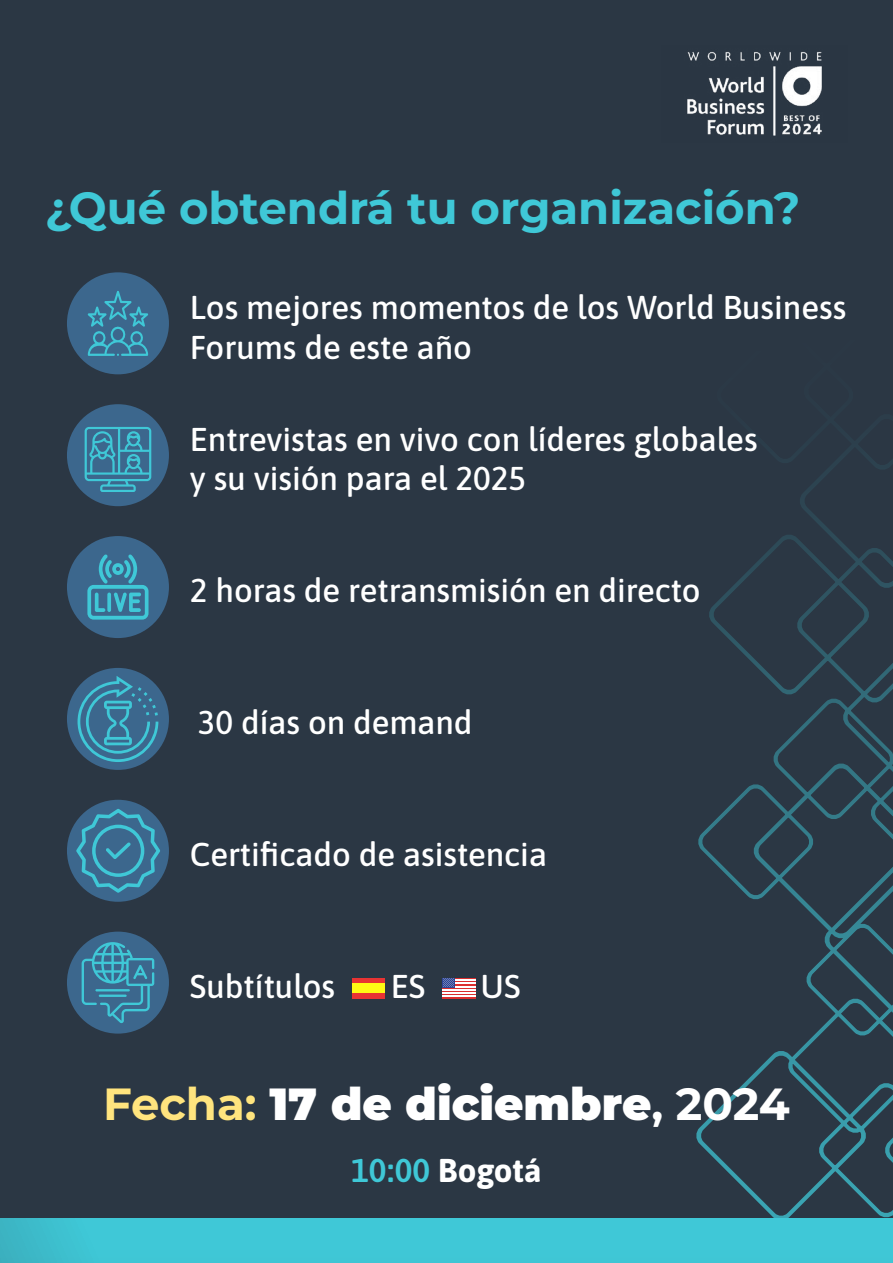
<style>
.page{position:relative;width:893px;height:1263px;background:#2b3744}
.page>*{position:absolute;margin:0;border:0;box-sizing:border-box;transform-origin:0 0}
.t1{font:700 45px "Montserrat";color:#3fc8d7}
.t2{font:900 45px "Montserrat";color:#fff}
.t3{font:500 33px/39.6px "Asap";color:#fff}
.t4{font:700 33px "Asap";color:#fff}
.s1{font-weight:700;color:#ffe47e}
.s2{font-weight:700}
.s3{font-weight:600;color:#3fc8d7}
</style>
<div class="page">
<img style="left:687px;top:52px;width:135px;height:84px">
<svg style="left:696px;top:459px;width:197px;height:759px"></svg>
<div style="left:0;top:1218px;width:893px;height:45px;background:#3fc8d7"></div>
<div style="left:67px;top:272px;width:102px;height:102px;background:#3c678d;border-radius:50%"></div>
<div style="left:67px;top:536px;width:102px;height:102px;background:#3c678d;border-radius:50%"></div>
<div style="left:67px;top:800px;width:102px;height:102px;background:#3c678d;border-radius:50%"></div>
<div style="left:67px;top:668px;width:102px;height:102px;background:#3c678d;border-radius:50%"></div>
<div style="left:67px;top:931px;width:102px;height:102px;background:#3c678d;border-radius:50%"></div>
<svg style="left:76px;top:809px;width:84px;height:84px"></svg>
<svg style="left:78px;top:676px;width:80px;height:86px"></svg>
<div style="left:67px;top:404px;width:102px;height:102px;background:#3c678d;border-radius:50%"></div>
<svg style="left:85px;top:427px;width:66px;height:65px"></svg>
<svg style="left:82px;top:942px;width:72px;height:81px"></svg>
<div style="left:352px;top:978px;width:33px;height:20px;background:#e83333"></div>
<div style="left:352px;top:983px;width:33px;height:10px;background:#fffa14"></div>
<hr style="left:442px;top:984px;width:34px;height:2px;background:#db2e2e">
<hr style="left:442px;top:981px;width:34px;height:1px;background:#db2e2e">
<hr style="left:442px;top:978px;width:34px;height:1px;background:#db2e2e">
<hr style="left:442px;top:987px;width:34px;height:2px;background:#db2e2e">
<hr style="left:442px;top:990px;width:34px;height:2px;background:#db2e2e">
<hr style="left:442px;top:994px;width:34px;height:1px;background:#db2e2e">
<hr style="left:442px;top:997px;width:34px;height:1px;background:#db2e2e">
<hr style="left:442px;top:982px;width:34px;height:2px;background:#fff">
<hr style="left:442px;top:979px;width:34px;height:2px;background:#fff">
<hr style="left:442px;top:986px;width:34px;height:1px;background:#fff">
<hr style="left:442px;top:989px;width:34px;height:1px;background:#fff">
<hr style="left:442px;top:992px;width:34px;height:2px;background:#fff">
<hr style="left:442px;top:995px;width:34px;height:2px;background:#fff">
<div style="left:442px;top:978px;width:13px;height:9px;background:#2e4594"></div>
<svg style="left:443px;top:978px;width:11px;height:9px"></svg>
<svg style="left:88px;top:291px;width:60px;height:65px"></svg>
<svg style="left:87px;top:554px;width:62px;height:66px"></svg>
<h1 class="t1" style="left:45px;top:178px;width:757px">¿Qué obtendrá tu organización?</h1>
<p class="t3" style="left:190px;top:286px;width:658px">Los mejores momentos de los World Business<br>Forums de este año</p>
<p class="t3" style="left:190px;top:417px;width:569px">Entrevistas en vivo con líderes globales y su visión para el 2025</p>
<p class="t3" style="left:190px;top:569px;width:512px">2 horas de retransmisión en directo</p>
<p class="t3" style="left:198px;top:701px;width:276px">30 días on demand</p>
<p class="t3" style="left:190px;top:833px;width:358px">Certificado de asistencia</p>
<p class="t3" style="left:190px;top:965px;width:147px">Subtítulos</p>
<p class="t3" style="left:391px;top:965px;width:36px">ES</p>
<p class="t3" style="left:481px;top:965px;width:41px">US</p>
<h1 class="t2" style="left:103px;top:1073px;width:688px"><span class="s1">Fecha:</span> 17 de diciembre<span class="s2">, 2024</span></h1>
<p class="t4" style="left:351px;top:1148px;width:192px"><span class="s3">10:00</span> Bogotá</p>
</div>
